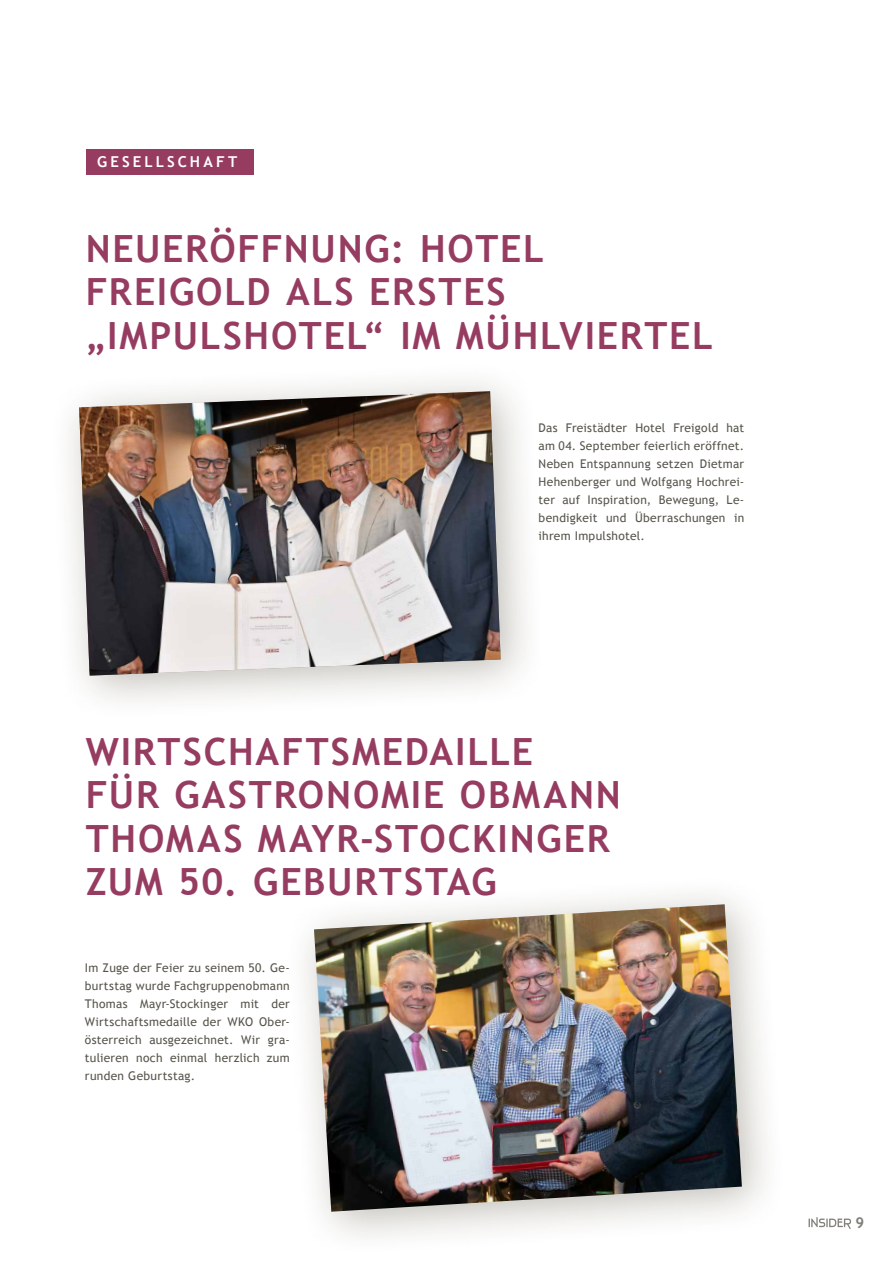
<style>
.page{position:relative;width:893px;height:1263px;background:#fff}
.page>*{position:absolute;margin:0;border:0;box-sizing:border-box;transform-origin:0 0}
.t1{font:700 37.5px/43.5px "Trebuchet MS";letter-spacing:.045em;color:#963c61}
.t2{font:700 15px "Trebuchet MS";letter-spacing:.205em;color:#fff}
.t3{font:700 15px "Trebuchet MS";color:#81807a}
.t4{font:12px/18px "Trebuchet MS";letter-spacing:.025em;color:#57544b;text-align:justify}
</style>
<div class="page">
<div style="left:86px;top:149px;width:168px;height:25px;background:#963c61"></div>
<div style="left:49px;top:361px;width:497px;height:360px;background:#2f2912;opacity:.3"></div>
<img style="left:79px;top:391px;width:422px;height:285px">
<div style="left:284px;top:874px;width:503px;height:383px;background:#2f2912;opacity:.3"></div>
<img style="left:314px;top:904px;width:428px;height:308px">
<svg style="left:809px;top:1217px;width:42px;height:12px"></svg>
<p class="t2" style="left:97px;top:153px;width:141px">GESELLSCHAFT</p>
<h1 class="t1" style="left:86px;top:226px;width:628px">NEUERÖFFNUNG: HOTEL<br>FREIGOLD ALS ERSTES „IMPULSHOTEL“ IM MÜHLVIERTEL</h1>
<p class="t4" style="left:539px;top:419px;width:207px">Das Freistädter Hotel Freigold hat am 04. September feierlich eröffnet.<br>Neben Entspannung setzen Dietmar Hehenberger und Wolfgang Hochrei&shy;ter auf Inspiration, Bewegung, Le&shy;bendigkeit und Überraschungen in ihrem Impulshotel.</p>
<h1 class="t1" style="left:86px;top:730px;width:537px">WIRTSCHAFTSMEDAILLE<br>FÜR GASTRONOMIE OBMANN<br>THOMAS MAYR-STOCKINGER<br>ZUM 50. GEBURTSTAG</h1>
<p class="t4" style="left:85px;top:959px;width:206px">Im Zuge der Feier zu seinem 50. Ge&shy;burtstag wurde Fachgruppenobmann Thomas Mayr-Stockinger mit der Wirtschaftsmedaille der WKO Ober&shy;österreich ausgezeichnet. Wir gra&shy;tulieren noch einmal herzlich zum runden Geburtstag.</p>
<p class="t3" style="left:855px;top:1213px;width:10px">9</p>
</div>
